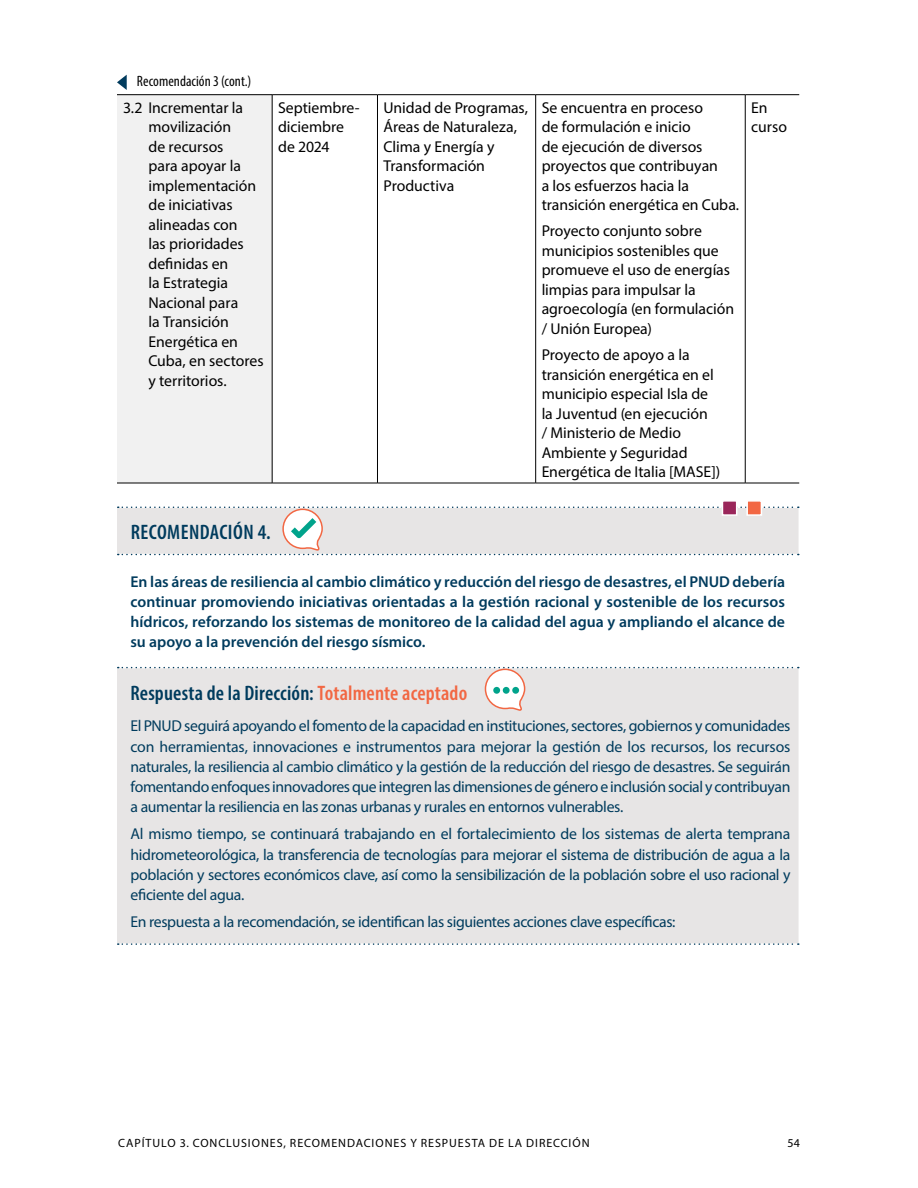
<style>
.page{position:relative;width:918px;height:1188px;background:#fff}
.page>*{position:absolute;margin:0;border:0;box-sizing:border-box;transform-origin:0 0}
.RECOMMENDATIONS_-_table_title{font:600 condensed 21px "Myriad Pro";letter-spacing:.01em;color:#003b5d}
.RECOMMENDATIONS_-_blue_text{font:15.75px/20.2px "Myriad Pro";letter-spacing:-.02em;color:#003b5d;text-align:justify}
.RECOMMENDATIONS_-_key_actions_text{font:15.75px/19.5px "Myriad Pro";letter-spacing:-.005em;color:#000}
.RECOMMENDATIONS_-_blue_text-2{font:600 15.75px/20.2px "Myriad Pro";color:#003b5d;text-align:justify}
.cont_d{font:condensed 15px "Myriad Pro";letter-spacing:.005em;color:#000}
.t1{font:12px "Myriad Pro";letter-spacing:.065em;color:#000}
.s1{color:#f26743}
</style>
<div class="page">
<div style="left:117px;top:95px;width:155px;height:388px;background:#f1f1f1"></div>
<hr style="left:377px;top:95px;width:1px;height:388px;background:#000">
<hr style="left:535px;top:95px;width:1px;height:388px;background:#000">
<hr style="left:745px;top:95px;width:1px;height:388px;background:#000">
<hr style="left:272px;top:95px;width:1px;height:388px;background:#000">
<hr style="left:117px;top:94px;width:155px;height:1px;background:#000">
<hr style="left:272px;top:94px;width:105px;height:1px;background:#000">
<hr style="left:377px;top:94px;width:159px;height:1px;background:#000">
<hr style="left:536px;top:94px;width:209px;height:1px;background:#000">
<hr style="left:745px;top:94px;width:54px;height:1px;background:#000">
<hr style="left:117px;top:483px;width:155px;height:1px;background:#000">
<hr style="left:272px;top:483px;width:105px;height:1px;background:#000">
<hr style="left:377px;top:483px;width:159px;height:1px;background:#000">
<hr style="left:536px;top:483px;width:209px;height:1px;background:#000">
<hr style="left:745px;top:483px;width:54px;height:1px;background:#000">
<svg style="left:117px;top:507px;width:682px;height:437px;fill:#e7e5e5"></svg>
<svg style="left:118px;top:943px;width:681px;height:2px"></svg>
<svg style="left:118px;top:507px;width:681px;height:48px;background:#e4e3e3"></svg>
<svg style="left:118px;top:667px;width:681px;height:45px;background:#e6e4e4"></svg>
<div style="left:503px;top:687px;width:7px;height:7px;background:#00a38b;border-radius:50%"></div>
<div style="left:493px;top:687px;width:7px;height:7px;background:#00a38b;border-radius:50%"></div>
<div style="left:512px;top:687px;width:7px;height:7px;background:#00a38b;border-radius:50%"></div>
<div style="left:722px;top:500px;width:15px;height:16px;background:#9a265a;border:2px solid #fff"></div>
<div style="left:746px;top:500px;width:16px;height:16px;background:#f26743;border:2px solid #fff"></div>
<svg style="left:117px;top:75px;width:10px;height:15px"></svg>
<p class="cont_d" style="left:137px;top:72px;width:116px">Recomendación 3 (cont.)</p>
<p class="RECOMMENDATIONS_-_key_actions_text" style="left:149px;top:97px;width:117px;text-indent:-26px">3.2 Incrementar la movilización<br>de recursos<br>para apoyar la implementación de iniciativas alineadas con<br>las prioridades definidas en<br>la Estrategia<br>Nacional para<br>la Transición<br>Energética en<br>Cuba, en sectores y territorios.</p>
<p class="RECOMMENDATIONS_-_key_actions_text" style="left:278px;top:97px;width:82px">Septiembre&shy;diciembre de 2024</p>
<p class="RECOMMENDATIONS_-_key_actions_text" style="left:383px;top:97px;width:146px">Unidad de Programas,<br>Áreas de Naturaleza,<br>Clima y Energía y<br>Transformación<br>Productiva</p>
<p class="RECOMMENDATIONS_-_key_actions_text" style="left:542px;top:97px;width:199px">Se encuentra en proceso<br>de formulación e inicio<br>de ejecución de diversos proyectos que contribuyan<br>a los esfuerzos hacia la transición energética en Cuba.</p>
<p class="RECOMMENDATIONS_-_key_actions_text" style="left:542px;top:221px;width:194px">Proyecto conjunto sobre municipios sostenibles que promueve el uso de energías limpias para impulsar la agroecología (en formulación / Unión Europea)</p>
<p class="RECOMMENDATIONS_-_key_actions_text" style="left:542px;top:345px;width:180px">Proyecto de apoyo a la transición energética en el municipio especial Isla de la Juventud (en ejecución<br>/ Ministerio de Medio<br>Ambiente y Seguridad<br>Energética de Italia [MASE])</p>
<p class="RECOMMENDATIONS_-_key_actions_text" style="left:751px;top:97px;width:37px">En curso</p>
<p class="RECOMMENDATIONS_-_table_title" style="left:131px;top:519px;width:142px">RECOMENDACIÓN 4.</p>
<p class="RECOMMENDATIONS_-_blue_text-2" style="left:130px;top:571px;width:656px">En las áreas de resiliencia al cambio climático y reducción del riesgo de desastres, el PNUD debería continuar promoviendo iniciativas orientadas a la gestión racional y sostenible de los recursos hídricos, reforzando los sistemas de monitoreo de la calidad del agua y ampliando el alcance de su apoyo a la prevención del riesgo sísmico.</p>
<p class="RECOMMENDATIONS_-_table_title" style="left:130px;top:680px;width:338px">Respuesta de la Dirección: <span class="s1">Totalmente aceptado</span></p>
<p class="RECOMMENDATIONS_-_blue_text" style="left:130px;top:716px;width:661px">El PNUD seguirá apoyando el fomento de la capacidad en instituciones, sectores, gobiernos y comunidades con herramientas, innovaciones e instrumentos para mejorar la gestión de los recursos, los recursos naturales, la resiliencia al cambio climático y la gestión de la reducción del riesgo de desastres. Se seguirán fomentando enfoques innovadores que integren las dimensiones de género e inclusión social y contribuyan a aumentar la resiliencia en las zonas urbanas y rurales en entornos vulnerables.</p>
<p class="RECOMMENDATIONS_-_blue_text" style="left:130px;top:824px;width:661px">Al mismo tiempo, se continuará trabajando en el fortalecimiento de los sistemas de alerta temprana hidrometeorológica, la transferencia de tecnologías para mejorar el sistema de distribución de agua a la población y sectores económicos clave, así como la sensibilización de la población sobre el uso racional y eficiente del agua.</p>
<p class="RECOMMENDATIONS_-_blue_text" style="left:130px;top:911px;width:547px">En respuesta a la recomendación, se identifican las siguientes acciones clave específicas:</p>
<p class="t1" style="left:118px;top:1135px;width:17px">Capítulo</p>
<p class="t1" style="left:180px;top:1135px;width:30px">3. Conclusiones</p>
<p class="t1" style="left:284px;top:1135px;width:16px">, recomendaciones</p>
<p class="t1" style="left:410px;top:1135px;width:19px">y respuesta</p>
<p class="t1" style="left:489px;top:1135px;width:54px">de la Dirección</p>
<p class="t1" style="left:787px;top:1135px;width:14px">54</p>
</div>
